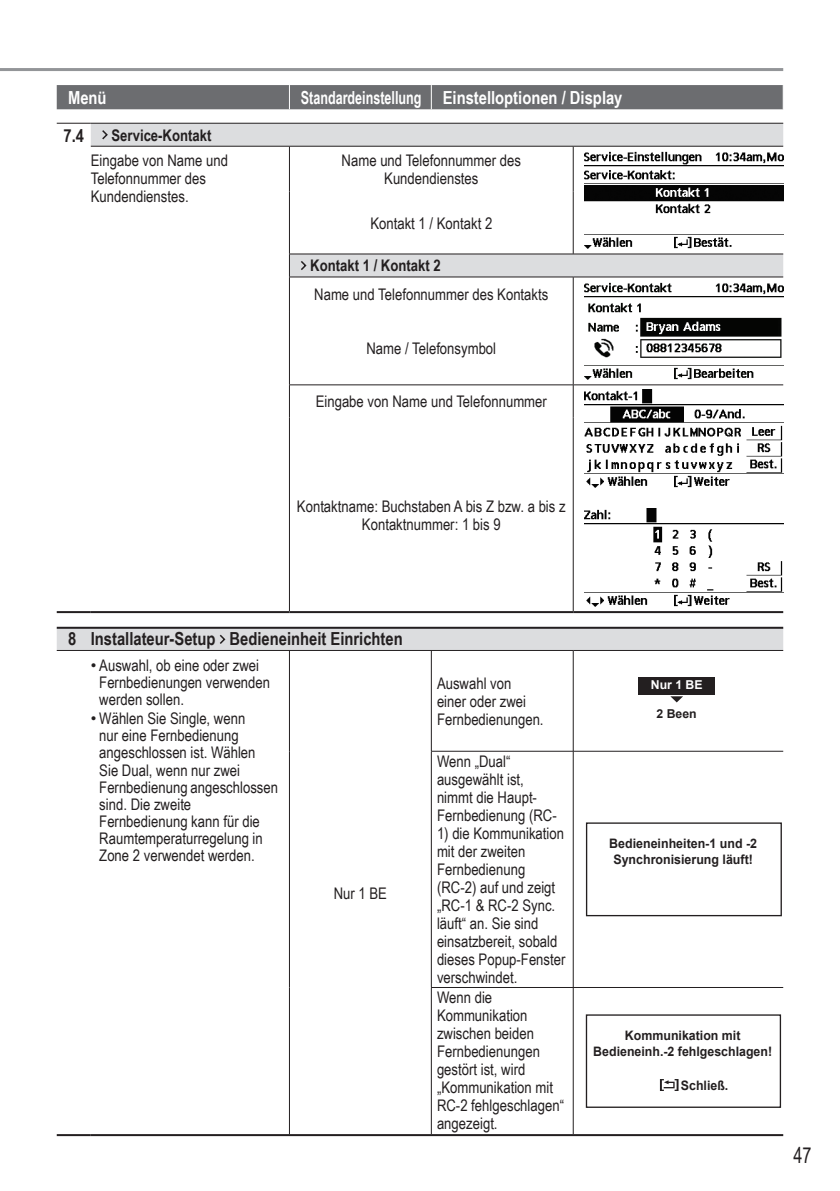
<style>
.page{position:relative;width:840px;height:1191px;background:#fff}
.page>*{position:absolute;margin:0;border:0;box-sizing:border-box;transform-origin:0 0}
.t1{font:22px "Arial Narrow";color:#231f20;scale:.9 1}
.t2{font:700 18px "Arial Narrow";color:#231f20}
.t3{font:700 18px "Arial Narrow";color:#fff;scale:.85 1}
.t4{font:700 18px "Arial Narrow";color:#fff}
.t5{font:16px/18px "Arial Narrow";color:#231f20}
.t6{font:700 16px "Arial Narrow";color:#231f20}
.t7{font:700 13px/16.4px "Arial";color:#231f20;text-align:center;scale:.95 1}
.t8{font:700 12.2px "Arial";color:#fff}
.t9{font:700 12.2px "Arial";color:#231f20}
.s1{font-family:"Arial"}
</style>
<div class="page">
<hr style="left:0;top:68px;width:782px;height:3px;background:#939598">
<div style="left:57px;top:85px;width:726px;height:24px;background:#6c6d70"></div>
<svg style="left:91px;top:124px;width:691px;height:153px"></svg>
<hr style="left:289px;top:146px;width:1px;height:46px;background:#231f20">
<hr style="left:289px;top:192px;width:1px;height:62px;background:#231f20">
<svg style="left:289px;top:255px;width:1px;height:22px"></svg>
<hr style="left:289px;top:277px;width:1px;height:34px;background:#231f20">
<hr style="left:289px;top:311px;width:1px;height:73px;background:#231f20">
<hr style="left:572px;top:146px;width:1px;height:46px;background:#231f20">
<hr style="left:572px;top:192px;width:1px;height:62px;background:#231f20">
<hr style="left:572px;top:277px;width:1px;height:34px;background:#231f20">
<hr style="left:572px;top:311px;width:1px;height:73px;background:#231f20">
<hr style="left:91px;top:146px;width:198px;height:1px;background:#231f20">
<hr style="left:91px;top:611px;width:198px;height:2px;background:#231f20">
<hr style="left:289px;top:146px;width:284px;height:1px;background:#231f20">
<hr style="left:289px;top:277px;width:284px;height:1px;background:#231f20">
<hr style="left:573px;top:146px;width:209px;height:1px;background:#231f20">
<hr style="left:573px;top:277px;width:209px;height:1px;background:#231f20">
<hr style="left:57px;top:123px;width:34px;height:1px;background:#231f20">
<hr style="left:57px;top:611px;width:34px;height:2px;background:#231f20">
<hr style="left:91px;top:123px;width:691px;height:1px;background:#231f20">
<hr style="left:289px;top:254px;width:493px;height:1px;background:#231f20">
<hr style="left:289px;top:384px;width:284px;height:1px;background:#231f20">
<hr style="left:289px;top:385px;width:1px;height:32px;background:#231f20">
<hr style="left:573px;top:384px;width:209px;height:1px;background:#231f20">
<hr style="left:572px;top:385px;width:1px;height:32px;background:#231f20">
<hr style="left:289px;top:417px;width:1px;height:194px;background:#231f20">
<hr style="left:572px;top:417px;width:1px;height:194px;background:#231f20">
<hr style="left:573px;top:611px;width:209px;height:2px;background:#231f20">
<hr style="left:289px;top:611px;width:284px;height:2px;background:#231f20">
<svg style="left:100px;top:128px;width:9px;height:13px"></svg>
<img style="left:584px;top:150px;width:198px;height:100px">
<svg style="left:299px;top:259px;width:8px;height:13px"></svg>
<img style="left:584px;top:282px;width:198px;height:98px">
<img style="left:593px;top:337px;width:20px;height:20px">
<img style="left:584px;top:389px;width:198px;height:99px">
<img style="left:584px;top:508px;width:198px;height:99px">
<hr style="left:431px;top:751px;width:351px;height:1px;background:#231f20">
<hr style="left:431px;top:987px;width:351px;height:1px;background:#231f20">
<hr style="left:57px;top:650px;width:516px;height:1px;background:#231f20">
<hr style="left:289px;top:650px;width:1px;height:101px;background:#231f20">
<hr style="left:573px;top:650px;width:209px;height:1px;background:#231f20">
<hr style="left:289px;top:751px;width:1px;height:236px;background:#231f20">
<hr style="left:289px;top:987px;width:1px;height:147px;background:#231f20">
<hr style="left:57px;top:1134px;width:34px;height:2px;background:#231f20">
<hr style="left:431px;top:650px;width:1px;height:101px;background:#231f20">
<hr style="left:572px;top:650px;width:1px;height:101px;background:#231f20">
<hr style="left:431px;top:751px;width:1px;height:236px;background:#231f20">
<hr style="left:572px;top:751px;width:1px;height:236px;background:#231f20">
<hr style="left:431px;top:987px;width:1px;height:147px;background:#231f20">
<hr style="left:572px;top:987px;width:1px;height:147px;background:#231f20">
<hr style="left:57px;top:627px;width:725px;height:2px;background:#231f20">
<hr style="left:91px;top:1134px;width:691px;height:2px;background:#231f20">
<div style="left:57px;top:628px;width:725px;height:22px;background:#dcdddf"></div>
<svg style="left:670px;top:696px;width:12px;height:6px"></svg>
<div style="left:638px;top:676px;width:76px;height:18px;background:#231f20"></div>
<div style="left:585px;top:822px;width:196px;height:94px;border:1px solid #231f20"></div>
<svg style="left:659px;top:1079px;width:19px;height:12px"></svg>
<p class="t4" style="left:68px;top:87px;width:40px">Menü</p>
<p class="t3" style="left:300px;top:87px;width:380px">Standardeinstellung Einstelloptionen / Display</p>
<p class="t2" style="left:63px;top:125px;width:22px">7.4</p>
<p class="t6" style="left:111px;top:126px;width:101px">Service-Kontakt</p>
<p class="t5" style="left:91px;top:152px;width:139px">Eingabe von Name und<br>Telefonnummer des<br>Kundendienstes.</p>
<p class="t5" style="left:341px;top:151px;width:181px;text-align:center">Name und Telefonnummer des<br>Kundendienstes</p>
<p class="t5" style="left:370px;top:214px;width:123px">Kontakt 1 / Kontakt 2</p>
<p class="t6" style="left:310px;top:256px;width:132px">Kontakt 1 / Kontakt 2</p>
<p class="t5" style="left:314px;top:285px;width:235px">Name und Telefonnummer des Kontakts</p>
<p class="t5" style="left:366px;top:339px;width:131px">Name / Telefonsymbol</p>
<p class="t5" style="left:315px;top:392px;width:232px">Eingabe von Name und Telefonnummer</p>
<p class="t5" style="left:297px;top:497px;width:270px;text-align:center">Kontaktname: Buchstaben A bis Z bzw. a bis z<br>Kontaktnummer: 1 bis 9</p>
<p class="t2" style="left:68px;top:628px;width:336px">8 Installateur-Setup Bedieneinheit Einrichten</p>
<p class="t5" style="left:99px;top:656px;width:172px;line-height:17px;text-indent:-9px"><span class="s1">•</span> Auswahl, ob eine oder zwei<br>Fernbedienungen verwenden werden sollen.</p>
<p class="t5" style="left:99px;top:710px;width:180px;line-height:17px;text-indent:-9px"><span class="s1">•</span> Wählen Sie Single, wenn<br>nur eine Fernbedienung angeschlossen ist. Wählen<br>Sie Dual, wenn nur zwei<br>Fernbedienung angeschlossen sind. Die zweite<br>Fernbedienung kann für die<br>Raumtemperaturregelung in<br>Zone 2 verwendet werden.</p>
<p class="t5" style="left:333px;top:883px;width:55px">Nur 1 BE</p>
<p class="t5" style="left:437px;top:674px;width:108px">Auswahl von einer oder zwei<br>Fernbedienungen.</p>
<p class="t8" style="left:650px;top:678px;width:53px">Nur 1 BE</p>
<p class="t9" style="left:656px;top:706px;width:42px">2 Been</p>
<p class="t5" style="left:437px;top:752px;width:121px">Wenn „Dual“ ausgewählt ist, nimmt die Haupt-<br>Fernbedienung (RC-</p>
<p class="t5" style="left:437px;top:824px;width:130px">1) die Kommunikation mit der zweiten<br>Fernbedienung (RC-2) auf und zeigt „RC-1 &amp; RC-2 Sync. läuft“ an. Sie sind einsatzbereit, sobald dieses Popup-Fenster verschwindet.</p>
<p class="t7" style="left:609px;top:835px;width:157px">Bedieneinheiten-1 und -2<br>Synchronisierung läuft!</p>
<p class="t5" style="left:437px;top:988px;width:128px">Wenn die<br>Kommunikation zwischen beiden<br>Fernbedienungen gestört ist, wird „Kommunikation mit<br>RC-2 fehlgeschlagen“ angezeigt.</p>
<p class="t7" style="left:593px;top:1027px;width:190px">Kommunikation mit<br>Bedieneinh.-2 fehlgeschlagen!</p>
<p class="t7" style="left:680px;top:1077px;width:51px">Schließ.</p>
<h1 class="t1" style="left:793px;top:1142px;width:22px">47</h1>
</div>
